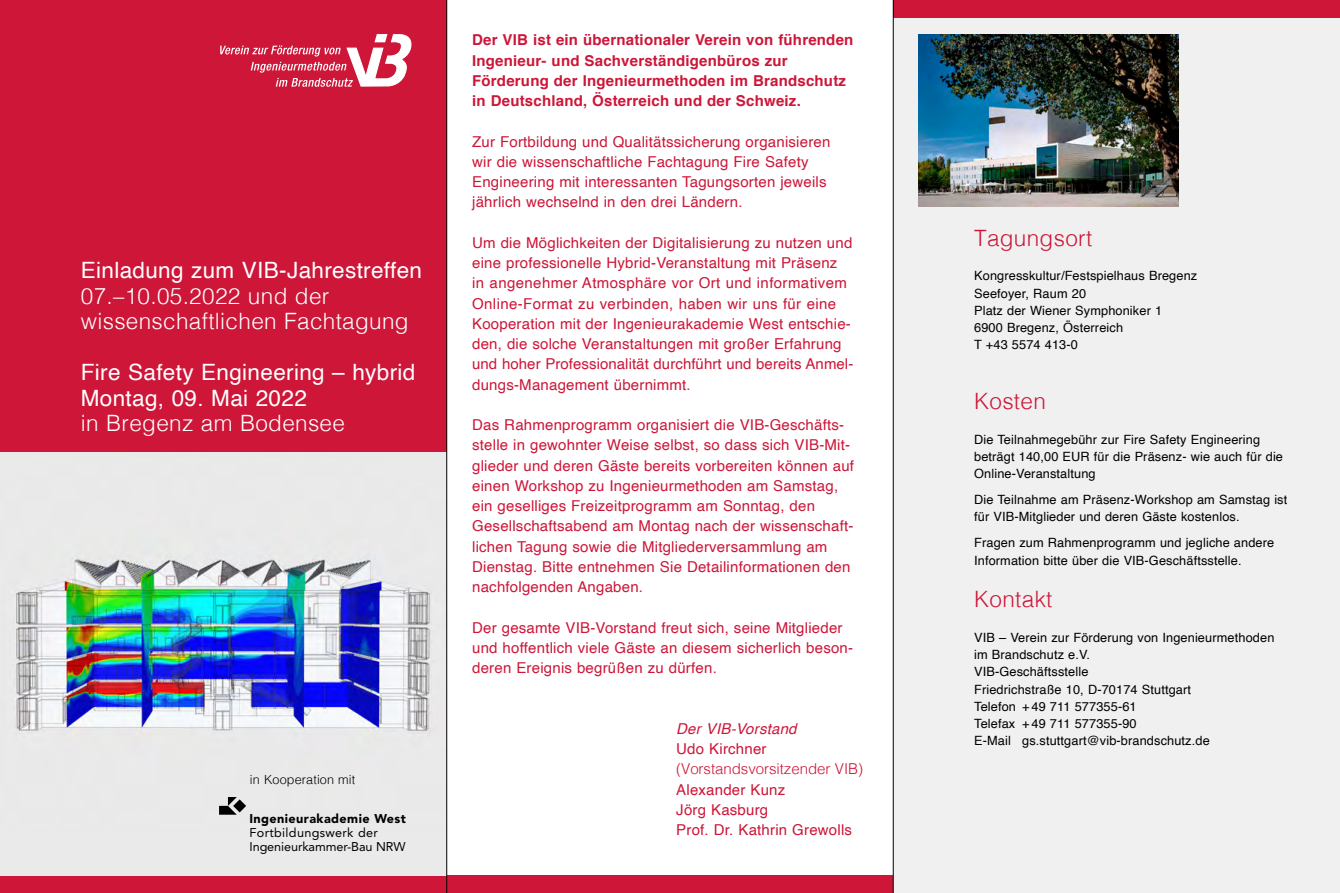
<style>
.page{position:relative;width:1340px;height:893px;background:#fff}
.page>*{position:absolute;margin:0;border:0;box-sizing:border-box;transform-origin:0 0}
.t1{font:22.5px/25.5px "Helvetica";letter-spacing:.015em;color:#fff}
.t2{font:300 22.5px/25.5px "Helvetica";letter-spacing:.015em;color:#fff}
.t3{font:300 22.5px "Helvetica";letter-spacing:.015em;color:#cd1638}
.t4{font:15px/20.2px "Helvetica";letter-spacing:.015em;color:#cd1638}
.t5{font:700 15px/20.2px "Helvetica";letter-spacing:.015em;color:#cd1638}
.t6{font:300 15px "Helvetica";letter-spacing:-.005em;color:#cd1638}
.t7{font:italic 15px "Helvetica";letter-spacing:.015em;color:#cd1638}
.t8{font:12.75px/17.2px "Helvetica";letter-spacing:.01em;color:#000}
.t9{font:12.6px/14px "Avenir";letter-spacing:-.005em;color:#000}
.t10{font:900 12.6px "Avenir";letter-spacing:.03em;color:#000}
.t11{font:300 12.6px "Helvetica";letter-spacing:.01em;color:#000}
</style>
<div class="page">
<div style="left:0;top:0;width:446px;height:893px;background:#cd1638"></div>
<div style="left:893px;top:0;width:446px;height:893px;background:#f0f0f0"></div>
<div style="left:893px;top:0;width:446px;height:17px;background:#cd1638"></div>
<div style="left:446px;top:876px;width:447px;height:17px;background:#cd1638"></div>
<img style="left:0;top:453px;width:446px;height:423px">
<svg style="left:220px;top:34px;width:192px;height:53px"></svg>
<svg style="left:219px;top:797px;width:27px;height:18px"></svg>
<img style="left:918px;top:34px;width:260px;height:173px">
<hr style="left:893px;top:0;width:1px;height:893px;background:#000">
<hr style="left:446px;top:0;width:1px;height:893px;background:#000">
<h1 class="t1" style="left:81px;top:258px;width:343px">Einladung zum VIB-Jahrestreffen</h1>
<h1 class="t2" style="left:81px;top:281px;width:329px">07.–10.05.2022 und der wissenschaftlichen Fachtagung</h1>
<h1 class="t1" style="left:81px;top:360px;width:336px">Fire Safety Engineering – hybrid<br>Montag, 09. Mai 2022</h1>
<h1 class="t2" style="left:81px;top:409px;width:266px">in Bregenz am Bodensee</h1>
<p class="t11" style="left:250px;top:769px;width:107px">in Kooperation mit</p>
<p class="t10" style="left:249px;top:811px;width:158px">Ingenieurakademie West</p>
<p class="t9" style="left:249px;top:825px;width:157px">Fortbildungswerk der<br>Ingenieurkammer-Bau NRW</p>
<p class="t5" style="left:472px;top:30px;width:383px">Der VIB ist ein übernationaler Verein von führenden Ingenieur- und Sachverständigenbüros zur Förderung der Ingenieurmethoden im Brandschutz in Deutschland, Österreich und der Schweiz.</p>
<p class="t4" style="left:472px;top:132px;width:360px">Zur Fortbildung und Qualitätssicherung organisieren wir die wissenschaftliche Fachtagung Fire Safety Engineering mit interessanten Tagungsorten jeweils jährlich wechselnd in den drei Ländern.</p>
<p class="t4" style="left:472px;top:233px;width:382px">Um die Möglichkeiten der Digitalisierung zu nutzen und eine professionelle Hybrid-Veranstaltung mit Präsenz<br>in angenehmer Atmosphäre vor Ort und informativem Online-Format zu verbinden, haben wir uns für eine Kooperation mit der Ingenieurakademie West entschie&shy;den, die solche Veranstaltungen mit großer Erfahrung und hoher Professionalität durchführt und bereits Anmel&shy;dungs-Management übernimmt.</p>
<p class="t4" style="left:472px;top:415px;width:383px">Das Rahmenprogramm organisiert die VIB-Geschäfts&shy;stelle in gewohnter Weise selbst, so dass sich VIB-Mit&shy;glieder und deren Gäste bereits vorbereiten können auf einen Workshop zu Ingenieurmethoden am Samstag, ein geselliges Freizeitprogramm am Sonntag, den Gesellschaftsabend am Montag nach der wissenschaft&shy;lichen Tagung sowie die Mitgliederversammlung am Dienstag. Bitte entnehmen Sie Detailinformationen den nachfolgenden Angaben.</p>
<p class="t4" style="left:472px;top:618px;width:382px">Der gesamte VIB-Vorstand freut sich, seine Mitglieder und hoffentlich viele Gäste an diesem sicherlich beson&shy;deren Ereignis begrüßen zu dürfen.</p>
<p class="t7" style="left:676px;top:717px;width:122px">Der VIB-Vorstand</p>
<p class="t4" style="left:676px;top:739px;width:92px">Udo Kirchner</p>
<p class="t6" style="left:676px;top:756px;width:188px">(Vorstandsvorsitzender VIB)</p>
<p class="t4" style="left:676px;top:780px;width:177px">Alexander Kunz<br>Jörg Kasburg<br>Prof. Dr. Kathrin Grewolls</p>
<h1 class="t3" style="left:974px;top:219px;width:120px">Tagungsort</h1>
<p class="t8" style="left:974px;top:268px;width:225px">Kongresskultur/Festspielhaus Bregenz<br>Seefoyer, Raum 20<br>Platz der Wiener Symphoniker 1<br>6900 Bregenz, Österreich<br>T +43 5574 413-0</p>
<h1 class="t3" style="left:974px;top:382px;width:73px">Kosten</h1>
<p class="t8" style="left:974px;top:431px;width:310px">Die Teilnahmegebühr zur Fire Safety Engineering beträgt 140,00 EUR für die Präsenz- wie auch für die<br>Online-Veranstaltung</p>
<p class="t8" style="left:974px;top:491px;width:315px">Die Teilnahme am Präsenz-Workshop am Samstag ist für VIB-Mitglieder und deren Gäste kostenlos.</p>
<p class="t8" style="left:974px;top:535px;width:302px">Fragen zum Rahmenprogramm und jegliche andere<br>Information bitte über die VIB-Geschäftsstelle.</p>
<h1 class="t3" style="left:974px;top:580px;width:80px">Kontakt</h1>
<p class="t8" style="left:974px;top:629px;width:302px">VIB – Verein zur Förderung von Ingenieurmethoden im Brandschutz e.V.<br>VIB-Geschäftsstelle<br>Friedrichstraße 10, D-70174 Stuttgart<br>Telefon +49 711 577355-61<br>Telefax +49 711 577355-90<br>E-Mail gs.stuttgart@vib-brandschutz.de</p>
</div>
